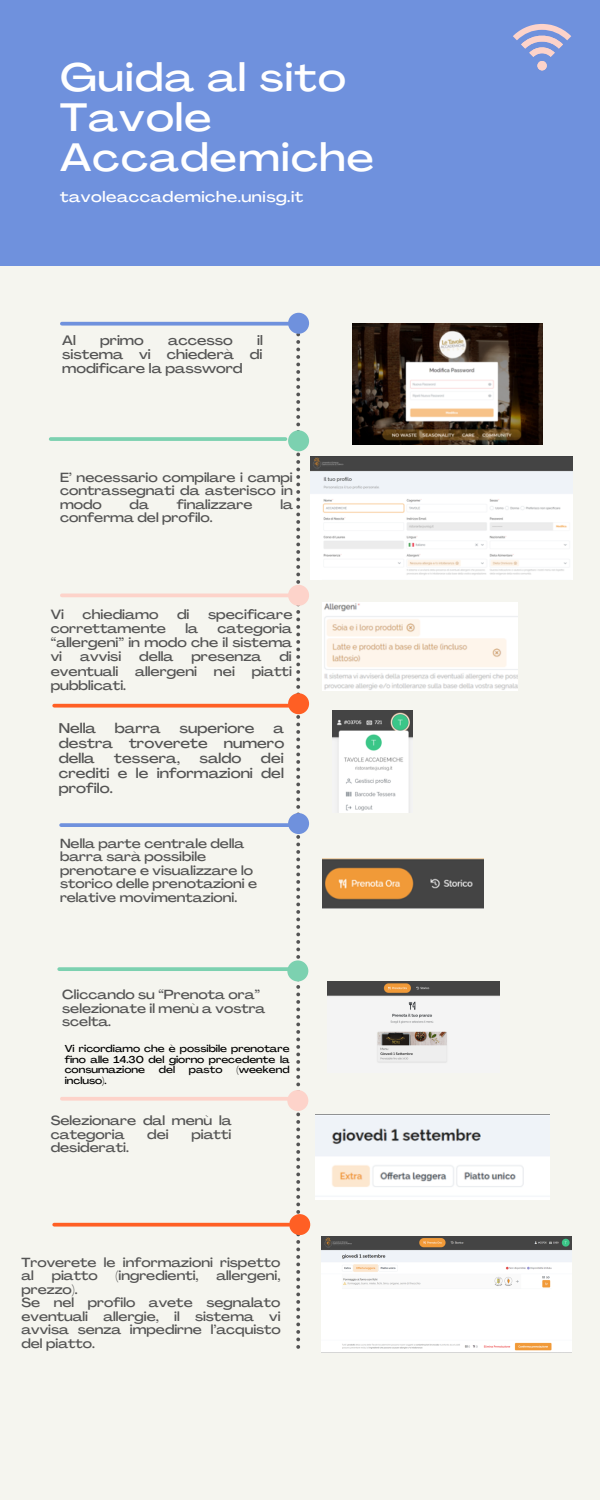
<style>
.page{position:relative;width:600px;height:1500px;background:#f5f5ef}
.page>*{position:absolute;margin:0;border:0;box-sizing:border-box;transform-origin:0 0}
.t1{font:500 expanded 39px/40.3px "Agrandir";letter-spacing:.035em;color:#fff}
.t2{font:500 expanded 15px "Agrandir";letter-spacing:.035em;color:#fff}
.t3{font:500 expanded 13.9px/15px "Agrandir";color:#545454;text-align:justify}
.t4{font:500 expanded 13.5px/14.2px "Agrandir";color:#545454;text-align:justify}
.t5{font:500 expanded 13.2px/14.2px "Agrandir";color:#545454;text-align:justify}
.t6{font:500 expanded 13.1px/13.5px "Agrandir";color:#545454;text-align:justify}
.t7{font:500 expanded 13px/13.5px "Agrandir";color:#545454}
.t8{font:500 expanded 9.9px/10.6px "Agrandir";color:#000;text-align:justify}
</style>
<div class="page">
<div style="left:0;top:0;width:600px;height:265px;background:#6f91dd"></div>
<svg style="left:296px;top:334px;width:4px;height:1015px"></svg>
<svg style="left:51px;top:437px;width:234px;height:4px"></svg>
<svg style="left:54px;top:704px;width:235px;height:4px"></svg>
<svg style="left:59px;top:967px;width:228px;height:4px"></svg>
<svg style="left:54px;top:1223px;width:235px;height:4px"></svg>
<hr style="left:62px;top:594px;width:235px;height:3px;background:#fdd3ca">
<svg style="left:61px;top:823px;width:227px;height:4px"></svg>
<svg style="left:62px;top:1097px;width:225px;height:4px"></svg>
<svg style="left:62px;top:322px;width:226px;height:4px"></svg>
<div style="left:288px;top:313px;width:21px;height:21px;background:#6f91dd;border-radius:50%"></div>
<svg style="left:513px;top:24px;width:58px;height:46px"></svg>
<div style="left:537px;top:61px;width:10px;height:9px;background:#fdd3ca;border-radius:50%"></div>
<div style="left:288px;top:430px;width:21px;height:21px;background:#7cd1b0;border-radius:50%"></div>
<div style="left:288px;top:693px;width:21px;height:21px;background:#ff5f24;border-radius:50%"></div>
<div style="left:287px;top:960px;width:21px;height:21px;background:#7cd1b0;border-radius:50%"></div>
<div style="left:289px;top:1214px;width:21px;height:21px;background:#ff5f24;border-radius:50%"></div>
<div style="left:288px;top:585px;width:21px;height:21px;background:#fdd3ca;border-radius:50%"></div>
<div style="left:288px;top:813px;width:21px;height:21px;background:#6f91dd;border-radius:50%"></div>
<div style="left:287px;top:1090px;width:21px;height:21px;background:#fdd3ca;border-radius:50%"></div>
<img style="left:352px;top:323px;width:190px;height:121px">
<img style="left:310px;top:456px;width:263px;height:124px">
<img style="left:323px;top:602px;width:195px;height:89px">
<img style="left:332px;top:711px;width:80px;height:102px">
<img style="left:323px;top:858px;width:161px;height:51px">
<img style="left:327px;top:981px;width:173px;height:82px">
<img style="left:315px;top:1114px;width:234px;height:86px">
<img style="left:321px;top:1236px;width:251px;height:117px">
<h1 class="t1" style="left:60px;top:61px;width:316px">Guida al sito<br>Tavole<br>Accademiche</h1>
<p class="t2" style="left:60px;top:191px;width:245px">tavoleaccademiche.unisg.it</p>
<p class="t4" style="left:62px;top:334px;width:15px">Al</p>
<p class="t4" style="left:100px;top:334px;width:45px">primo</p>
<p class="t4" style="left:168px;top:334px;width:66px">accesso</p>
<p class="t4" style="left:62px;top:334px;width:202px;text-indent:195px">il sistema vi chiederà di modificare la password</p>
<p class="t6" style="left:60px;top:472px;width:234px">E’ necessario compilare i campi contrassegnati da asterisco in modo</p>
<p class="t6" style="left:130px;top:499px;width:21px">da</p>
<p class="t6" style="left:177px;top:499px;width:77px">finalizzare</p>
<p class="t6" style="left:280px;top:499px;width:14px">la</p>
<p class="t6" style="left:60px;top:512px;width:154px">conferma del profilo.</p>
<p class="t5" style="left:51px;top:608px;width:15px">Vi</p>
<p class="t5" style="left:83px;top:608px;width:77px">chiediamo</p>
<p class="t5" style="left:177px;top:608px;width:14px">di</p>
<p class="t5" style="left:208px;top:608px;width:86px">specificare</p>
<p class="t5" style="left:51px;top:622px;width:117px">correttamente</p>
<p class="t5" style="left:186px;top:622px;width:14px">la</p>
<p class="t5" style="left:51px;top:622px;width:243px;text-indent:167px">categoria “allergeni” in modo che il sistema vi</p>
<p class="t5" style="left:80px;top:651px;width:43px">avvisi</p>
<p class="t5" style="left:139px;top:651px;width:36px">della</p>
<p class="t5" style="left:191px;top:651px;width:71px">presenza</p>
<p class="t5" style="left:279px;top:651px;width:14px">di</p>
<p class="t5" style="left:51px;top:665px;width:69px">eventuali</p>
<p class="t5" style="left:135px;top:665px;width:63px">allergeni</p>
<p class="t5" style="left:214px;top:665px;width:22px">nei</p>
<p class="t5" style="left:252px;top:665px;width:42px">piatti</p>
<p class="t5" style="left:51px;top:679px;width:77px">pubblicati.</p>
<p class="t3" style="left:59px;top:722px;width:39px">Nella</p>
<p class="t3" style="left:115px;top:722px;width:47px">barra</p>
<p class="t3" style="left:180px;top:722px;width:77px">superiore</p>
<p class="t3" style="left:59px;top:722px;width:227px;text-indent:215px">a destra troverete numero della</p>
<p class="t3" style="left:59px;top:752px;width:227px;text-indent:202px">dei crediti e le informazioni del profilo.</p>
<p class="t3" style="left:114px;top:752px;width:67px">tessera,</p>
<p class="t3" style="left:200px;top:752px;width:43px">saldo</p>
<p class="t7" style="left:60px;top:838px;width:199px">Nella parte centrale della barra sarà possibile prenotare e visualizzare lo storico delle prenotazioni e relative movimentazioni.</p>
<p class="t7" style="left:62px;top:989px;width:205px">Cliccando su “Prenota ora” selezionate il menù a vostra scelta.</p>
<p class="t8" style="left:65px;top:1044px;width:227px">Vi ricordiamo che è possibile prenotare fino alle 14.30 del giorno precedente la consumazione</p>
<p class="t8" style="left:159px;top:1066px;width:18px">del</p>
<p class="t8" style="left:189px;top:1066px;width:35px">pasto</p>
<p class="t8" style="left:236px;top:1066px;width:55px">(weekend</p>
<p class="t8" style="left:65px;top:1076px;width:44px">incluso).</p>
<p class="t6" style="left:51px;top:1115px;width:182px">Selezionare dal menù la categoria</p>
<p class="t6" style="left:147px;top:1129px;width:23px">dei</p>
<p class="t6" style="left:191px;top:1129px;width:41px">piatti</p>
<p class="t6" style="left:51px;top:1142px;width:80px">desiderati.</p>
<p class="t7" style="left:21px;top:1257px;width:260px">Troverete le informazioni rispetto al</p>
<p class="t7" style="left:52px;top:1270px;width:48px">piatto</p>
<p class="t7" style="left:116px;top:1270px;width:85px">(ingredienti,</p>
<p class="t7" style="left:216px;top:1270px;width:66px">allergeni,</p>
<p class="t7" style="left:21px;top:1284px;width:261px">prezzo).<br>Se nel profilo avete segnalato eventuali allergie, il sistema vi avvisa senza impedirne l’acquisto del piatto.</p>
</div>
